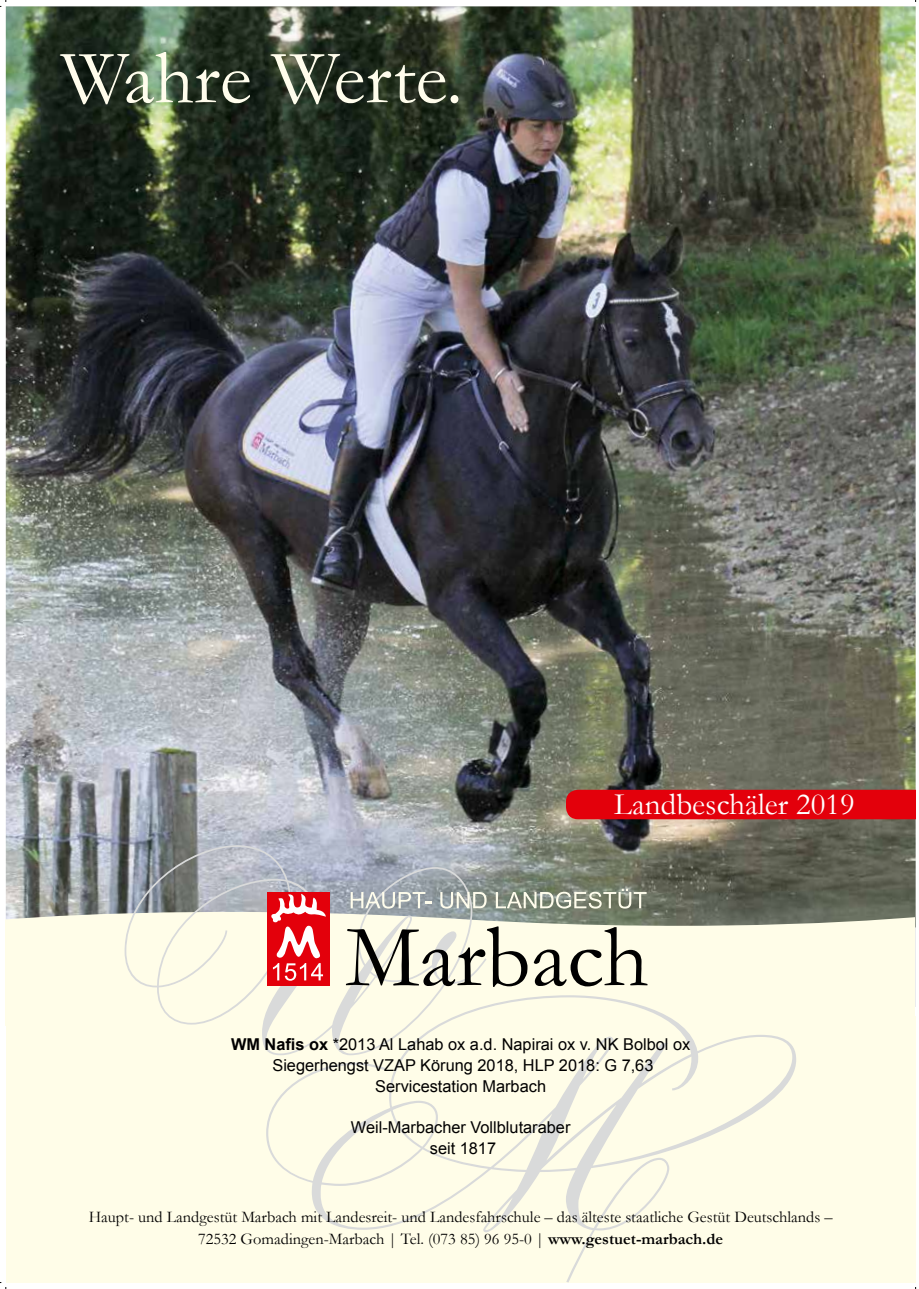
<style>
.page{position:relative;width:919px;height:1289px;background:#fff}
.page>*{position:absolute;margin:0;border:0;box-sizing:border-box;transform-origin:0 0}
.t1{font:77.25px "Garamond";color:#fffdec}
.t2{font:31.2px "Garamond";color:#fff}
.t3{font:16.35px/22.4px "Garamond";color:#000;text-align:center}
.t4{font:16.35px/20.9px "Arial";color:#000;text-align:center}
.s1{font-weight:700}
</style>
<div class="page">
<img style="left:6px;top:6px;width:909px;height:937px">
<div style="left:6px;top:1016px;width:909px;height:266px;background:#fffde8"></div>
<svg style="left:6px;top:911px;width:908px;height:105px;background:#eaead6"></svg>
<div style="left:566px;top:789px;width:349px;height:30px;background:#e3000b"></div>
<svg style="left:125px;top:845px;width:361px;height:204px;background:#d1d2cc"></svg>
<svg style="left:266px;top:995px;width:530px;height:287px"></svg>
<svg style="left:346px;top:926px;width:181px;height:60px;background:#bfbeb0"></svg>
<svg style="left:534px;top:927px;width:113px;height:59px;background:#c8c6b5"></svg>
<svg style="left:350px;top:892px;width:81px;height:16px"></svg>
<svg style="left:440px;top:892px;width:46px;height:16px"></svg>
<svg style="left:496px;top:888px;width:150px;height:20px;background:#9aa190"></svg>
<div style="left:267px;top:891px;width:62px;height:94px;background:#e3000b"></div>
<svg style="left:271px;top:893px;width:55px;height:87px"></svg>
<h1 class="t1" style="left:61px;top:32px;width:404px">Wahre Werte.</h1>
<h2 class="t2" style="left:614px;top:785px;width:242px">Landbeschäler 2019</h2>
<p class="t4" style="left:231px;top:1034px;width:461px"><span class="s1">WM Nafis ox</span> *2013 Al Lahab ox a.d. Napirai ox v. NK Bolbol ox<br>Siegerhengst VZAP Körung 2018, HLP 2018: G 7,63<br>Servicestation Marbach</p>
<p class="t4" style="left:351px;top:1117px;width:221px">Weil-Marbacher Vollblutaraber seit 1817</p>
<p class="t3" style="left:89px;top:1205px;width:745px">Haupt- und Landgestüt Marbach mit Landesreit- und Landesfahrschule – das älteste staatliche Gestüt Deutschlands –<br>72532 Gomadingen-Marbach | Tel. (073 85) 96 95-0 | <span class="s1">www.gestuet-marbach.de</span></p>
</div>
